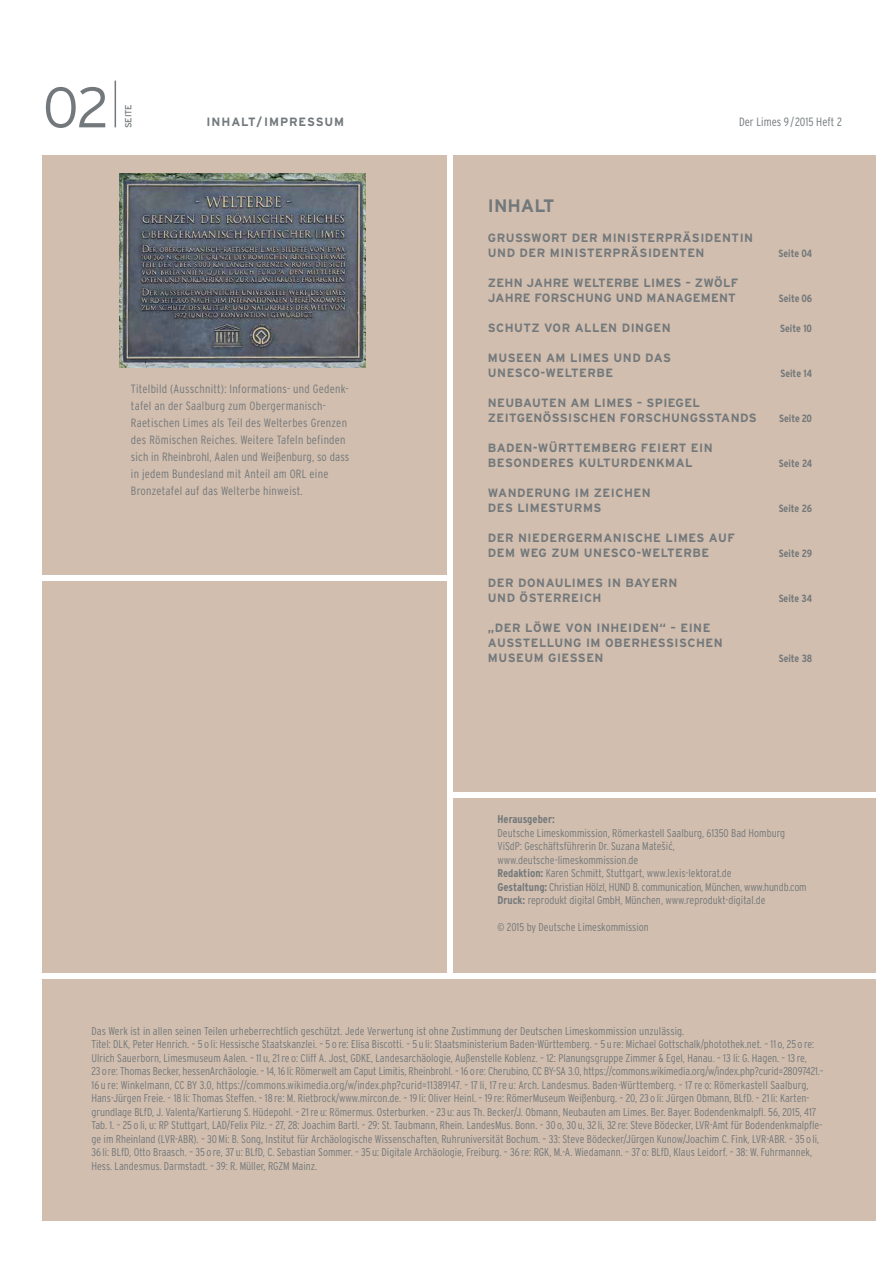
<style>
.page{position:relative;width:893px;height:1263px;background:#fff}
.page>*{position:absolute;margin:0;border:0;box-sizing:border-box;transform-origin:0 0}
.t1{font:300 56.85px "Interstate";color:#72787b}
.t2{font:700 18px "Interstate";color:#72787b}
.t3{font:700 12px/15px "Interstate";letter-spacing:.04em;color:#72787b}
.t4{font:300 condensed 12px/17px "Interstate";letter-spacing:.02em;color:#72787b}
.t5{font:700 12px/15px "Interstate";letter-spacing:.02em;color:#72787b}
.t6{font:300 condensed 12px "Interstate";color:#72787b}
.t7{font:700 12px "Interstate";letter-spacing:.075em;color:#72787b}
.t8{font:300 condensed 11.25px/13.5px "Interstate";color:#72787b}
.t9{font:700 condensed 11.25px "Interstate";color:#72787b}
.t10{font:700 condensed 10.5px "Interstate";letter-spacing:-.005em;color:#72787b}
.t11{font:9px "Interstate";letter-spacing:-.025em;color:#72787b}
.s1{font-weight:700}
</style>
<div class="page">
<div style="left:43px;top:155px;width:833px;height:1065px;background:#d2beae"></div>
<div style="left:35px;top:973px;width:847px;height:5px;background:#fff"></div>
<div style="left:448px;top:155px;width:5px;height:647px;background:#fff"></div>
<div style="left:27px;top:576px;width:423px;height:5px;background:#fff"></div>
<div style="left:453px;top:792px;width:429px;height:6px;background:#fff"></div>
<div style="left:448px;top:794px;width:5px;height:182px;background:#fff"></div>
<img style="left:119px;top:174px;width:247px;height:193px">
<hr style="left:115px;top:81px;width:1px;height:46px;background:#72787b">
<h1 class="t1" style="left:43px;top:75px;width:68px">02</h1>
<p class="t11" style="left:123px;top:128px;width:25px;rotate:-90deg">SEITE</p>
<p class="t7" style="left:207px;top:115px;width:139px">INHALT/IMPRESSUM</p>
<p class="t6" style="left:739px;top:115px;width:104px">Der Limes 9 /2015 Heft 2</p>
<p class="t4" style="left:131px;top:380px;width:220px">Titelbild (Ausschnitt): Informations- und Gedenk&shy;tafel an der Saalburg zum Obergermanisch-Raetischen Limes als Teil des Welterbes Grenzen des Römischen Reiches. Weitere Tafeln befinden sich in Rheinbrohl, Aalen und Weißenburg, so dass in jedem Bundesland mit Anteil am ORL eine Bronzetafel auf das Welterbe hinweist.</p>
<h2 class="t2" style="left:488px;top:195px;width:68px">INHALT</h2>
<p class="t3" style="left:488px;top:230px;width:267px">GRUSSWORT DER MINISTERPRÄSIDENTIN<br>UND DER MINISTERPRÄSIDENTEN</p>
<p class="t5" style="left:488px;top:275px;width:252px">ZEHN JAHRE WELTERBE LIMES – ZWÖLF<br>JAHRE FORSCHUNG UND MANAGEMENT</p>
<p class="t10" style="left:778px;top:247px;width:35px">Seite 04</p>
<p class="t10" style="left:779px;top:292px;width:35px">Seite 06</p>
<p class="t3" style="left:488px;top:320px;width:184px">SCHUTZ VOR ALLEN DINGEN</p>
<p class="t10" style="left:780px;top:322px;width:33px">Seite 10</p>
<p class="t3" style="left:488px;top:350px;width:184px">MUSEEN AM LIMES UND DAS<br>UNESCO-WELTERBE</p>
<p class="t10" style="left:780px;top:367px;width:33px">Seite 14</p>
<p class="t3" style="left:488px;top:395px;width:270px">NEUBAUTEN AM LIMES – SPIEGEL<br>ZEITGENÖSSISCHEN FORSCHUNGSSTANDS</p>
<p class="t3" style="left:488px;top:440px;width:226px">BADEN-WÜRTTEMBERG FEIERT EIN<br>BESONDERES KULTURDENKMAL</p>
<p class="t3" style="left:488px;top:485px;width:164px">WANDERUNG IM ZEICHEN<br>DES LIMESTURMS</p>
<p class="t3" style="left:488px;top:530px;width:248px">DER NIEDERGERMANISCHE LIMES AUF<br>DEM WEG ZUM UNESCO-WELTERBE</p>
<p class="t3" style="left:488px;top:575px;width:191px">DER DONAULIMES IN BAYERN<br>UND ÖSTERREICH</p>
<p class="t3" style="left:488px;top:620px;width:236px">„DER LÖWE VON INHEIDEN“ – EINE<br>AUSSTELLUNG IM OBERHESSISCHEN<br>MUSEUM GIESSEN</p>
<p class="t10" style="left:779px;top:412px;width:35px">Seite 20</p>
<p class="t10" style="left:779px;top:457px;width:35px">Seite 24</p>
<p class="t10" style="left:779px;top:502px;width:35px">Seite 26</p>
<p class="t10" style="left:779px;top:547px;width:35px">Seite 29</p>
<p class="t10" style="left:779px;top:592px;width:35px">Seite 34</p>
<p class="t10" style="left:779px;top:652px;width:35px">Seite 38</p>
<p class="t9" style="left:497px;top:813px;width:59px">Herausgeber:</p>
<p class="t8" style="left:497px;top:826px;width:311px">Deutsche Limeskommission, Römerkastell Saalburg, 61350 Bad Homburg ViSdP: Geschäftsführerin Dr. Suzana Mateši´c, www.deutsche-limeskommission.de<br><span class="s1">Redaktion:</span> Karen Schmitt, Stuttgart, www.lexis-lektorat.de<br><span class="s1">Gestaltung:</span> Christian Hölzl, HUND B. communication, München, www.hundb.com <span class="s1">Druck:</span> reprodukt digital GmbH, München, www.reprodukt-digital.de</p>
<p class="t8" style="left:497px;top:920px;width:153px">© 2015 by Deutsche Limeskommission</p>
<p class="t8" style="left:91px;top:1024px;width:734px">Das Werk ist in allen seinen Teilen urheberrechtlich geschützt. Jede Verwertung ist ohne Zustimmung der Deutschen Limeskommission unzulässig.<br>Titel: DLK, Peter Henrich. – 5 o li: Hessische Staatskanzlei. – 5 o re: Elisa Biscotti. – 5 u li: Staatsministerium Baden-Württemberg. – 5 u re: Michael Gottschalk/photothek.net. – 11 o, 25 o re:<br>Ulrich Sauerborn, Limesmuseum Aalen. – 11 u, 21re o: Cliff A. Jost, GDKE, Landesarchäologie, Außenstelle Koblenz. – 12: Planungsgruppe Zimmer &amp; Egel, Hanau. – 13 li: G. Hagen. – 13 re, 23ore: Thomas Becker, hessenArchäologie. – 14, 16li: Römerwelt am Caput Limitis, Rheinbrohl. – 16ore: Cherubino, CC BY-SA 3.0, https://commons.wikimedia.org/w/index.php?curid=28097421.– 16 u re: Winkelmann, CC BY 3.0, https://commons.wikimedia.org/w/index.php?curid=11389147. – 17 li, 17 re u: Arch. Landesmus. Baden-Württemberg. – 17 re o: Römerkastell Saalburg, Hans-Jürgen Freie. – 18 li: Thomas Steffen. – 18 re: M. Rietbrock/www.mircon.de. – 19 li: Oliver Heinl. – 19 re: RömerMuseum Weißenburg. – 20, 23 o li: Jürgen Obmann, BLfD. – 21 li: Karten&shy;grundlage BLfD, J. Valenta/Kartierung S. Hüdepohl. – 21re u: Römermus. Osterburken. – 23 u: aus Th. Becker/J. Obmann, Neubauten am Limes. Ber. Bayer. Bodendenkmalpfl. 56, 2015, 417<br>Tab. 1. – 25 o li, u: RP Stuttgart, LAD/Felix Pilz. – 27, 28: Joachim Bartl. – 29: St. Taubmann, Rhein. LandesMus. Bonn. – 30 o, 30 u, 32 li, 32 re: Steve Bödecker, LVR-Amt für Bodendenkmalpfle&shy;ge im Rheinland (LVR-ABR). – 30Mi: B. Song, Institut für Archäologische Wissenschaften, Ruhruniversität Bochum. – 33: Steve Bödecker/Jürgen Kunow/Joachim C. Fink, LVR-ABR. – 35 o li, 36 li: BLfD, Otto Braasch. – 35 o re, 37 u: BLfD, C. Sebastian Sommer. – 35 u: Digitale Archäologie, Freiburg. – 36 re: RGK, M.-A. Wiedamann. – 37 o: BLfD, Klaus Leidorf. – 38: W. Fuhrmannek, Hess. Landesmus. Darmstadt. – 39: R. Müller, RGZM Mainz.</p>
</div>
